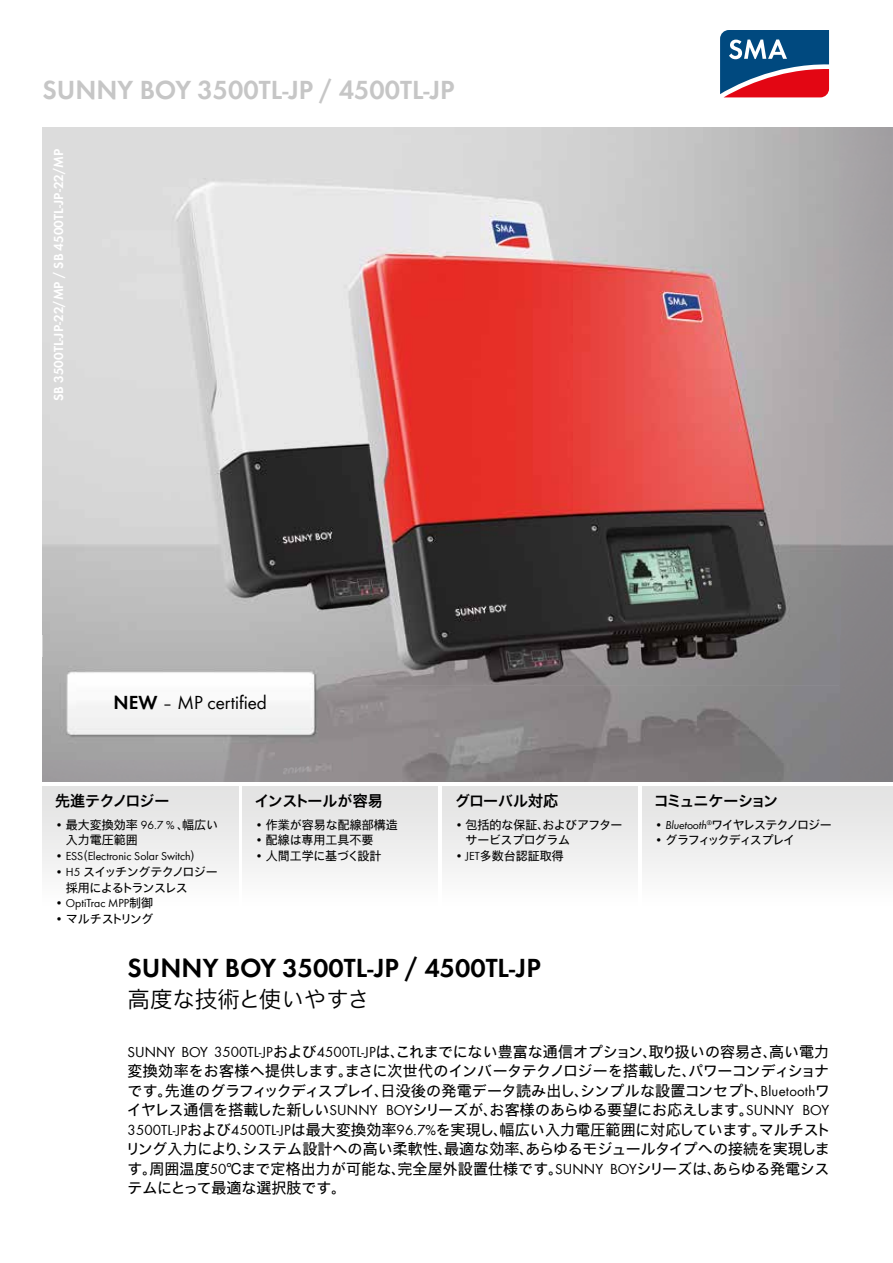
<style>
.page{position:relative;width:893px;height:1263px;background:#fff}
.page>*{position:absolute;margin:0;border:0;box-sizing:border-box;transform-origin:0 0}
.t1{font:600 27px "SMA Futura JAP";color:#000}
.t2{font:600 27px "SMA Futura Global";color:#c6c6c6}
.t3{font:300 22.5px "SMA Futura JAP";color:#000}
.t4{font:19.5px "SMA Futura Global";color:#000}
.t5{font:15px/19.5px "SMA Futura JAP";letter-spacing:.005em;color:#000}
.t6{font:600 15px "SMA Futura JAP";letter-spacing:-.03em;color:#000}
.t7{font:600 15px "SMA Futura JAP";letter-spacing:-.105em;color:#000}
.t8{font:600 15px "SMA Futura JAP";color:#000}
.t9{font:600 13.5px "SMA Futura Global";color:#fff}
.t10{font:12px/15.8px "SMA Futura JAP";color:#000}
.t11{font:12px/15.8px "SMA Futura JAP";letter-spacing:-.06em;color:#000}
.t12{font:12px/15.8px "SMA Futura JAP";letter-spacing:-.035em;color:#000}
.t13{font:12px "SMA Futura JAP";letter-spacing:-.09em;color:#000}
.t14{font:12px "SMA Futura JAP";letter-spacing:-.1em;color:#000}
.s1{font-weight:600}
.s2{font-size:18px}
.s3{font-family:"SMA Futura Global";font-style:italic}
</style>
<div class="page">
<img style="left:43px;top:128px;width:797px;height:557px">
<img style="left:308px;top:685px;width:532px;height:97px">
<div style="left:43px;top:787px;width:195px;height:119px;background:linear-gradient(to bottom,#e1e1e1,#fdfdfd)"></div>
<div style="left:242px;top:787px;width:196px;height:119px;background:linear-gradient(to bottom,#e1e1e1,#fdfdfd)"></div>
<div style="left:442px;top:787px;width:196px;height:119px;background:linear-gradient(to bottom,#e1e1e1,#fdfdfd)"></div>
<div style="left:642px;top:787px;width:251px;height:119px;background:linear-gradient(to bottom,#e1e1e1,#fdfdfd)"></div>
<svg style="left:720px;top:30px;width:110px;height:68px;background:#655376"></svg>
<img style="left:42px;top:657px;width:311px;height:102px">
<h1 class="t2" style="left:43px;top:74px;width:414px">SUNNY BOY 3500TL-JP / 4500TL-JP</h1>
<p class="t9" style="left:51px;top:401px;width:254px;rotate:-90deg">SB 3500TL-JP-22/MP / SB 4500TL-JP-22/MP</p>
<h3 class="t4" style="left:114px;top:691px;width:155px"><span class="s1">NEW</span> <span class="s2">–</span> MP certified</h3>
<p class="t6" style="left:55px;top:790px;width:116px">先進テクノロジー</p>
<p class="t10" style="left:66px;top:816px;width:154px;text-indent:-11px">• 最大変換効率 96.7 % 、幅広い入力電圧範囲</p>
<p class="t10" style="left:55px;top:847px;width:148px">• ESS（Electronic Solar Switch）</p>
<p class="t11" style="left:66px;top:863px;width:153px;text-indent:-11px">• H5 スイッチングテクノロジー採用によるトランスレス</p>
<p class="t10" style="left:55px;top:895px;width:99px">• OptiTrac MPP制御</p>
<p class="t10" style="left:55px;top:910px;width:100px">• マルチストリング</p>
<p class="t6" style="left:255px;top:790px;width:130px">インストールが容易</p>
<p class="t10" style="left:255px;top:816px;width:144px">• 作業が容易な配線部構造</p>
<p class="t10" style="left:255px;top:832px;width:120px">• 配線は専用工具不要</p>
<p class="t10" style="left:255px;top:847px;width:128px">• 人間工学に基づく設計</p>
<p class="t8" style="left:455px;top:790px;width:105px">グローバル対応</p>
<p class="t12" style="left:466px;top:816px;width:158px;text-indent:-11px">• 包括的な保証、およびアフターサービスプログラム</p>
<p class="t10" style="left:455px;top:847px;width:110px">• JET多数台認証取得</p>
<p class="t7" style="left:654px;top:790px;width:126px">コミュニケーション</p>
<p class="t13" style="left:655px;top:816px;width:178px">• <span class="s3">Bluetooth</span><sup>®</sup>ワイヤレステクノロジー</p>
<p class="t14" style="left:655px;top:832px;width:142px">• グラフィックディスプレイ</p>
<h1 class="t1" style="left:128px;top:948px;width:415px">SUNNY BOY 3500TL-JP / 4500TL-JP</h1>
<h2 class="t3" style="left:128px;top:985px;width:244px">高度な技術と使いやすさ</h2>
<p class="t5" style="left:125px;top:1041px;width:707px">SUNNY BOY 3500TL-JPおよび4500TL-JPは、これまでにない豊富な通信オプション、取り扱いの容易さ、高い電力変換効率をお客様へ提供します。まさに次世代のインバータテクノロジーを搭載した、パワーコンディショナです。先進のグラフィックディスプレイ、日没後の発電データ読み出し、シンプルな設置コンセプト、Bluetoothワイヤレス通信を搭載した新しいSUNNY BOYシリーズが、お客様のあらゆる要望にお応えします。SUNNY BOY 3500TL-JPおよび4500TL-JPは最大変換効率96.7%を実現し、幅広い入力電圧範囲に対応しています。マルチストリング入力により、システム設計への高い柔軟性、最適な効率、あらゆるモジュールタイプへの接続を実現します。周囲温度50℃まで定格出力が可能な、完全屋外設置仕様です。SUNNY BOYシリーズは、あらゆる発電システムにとって最適な選択肢です。</p>
</div>
